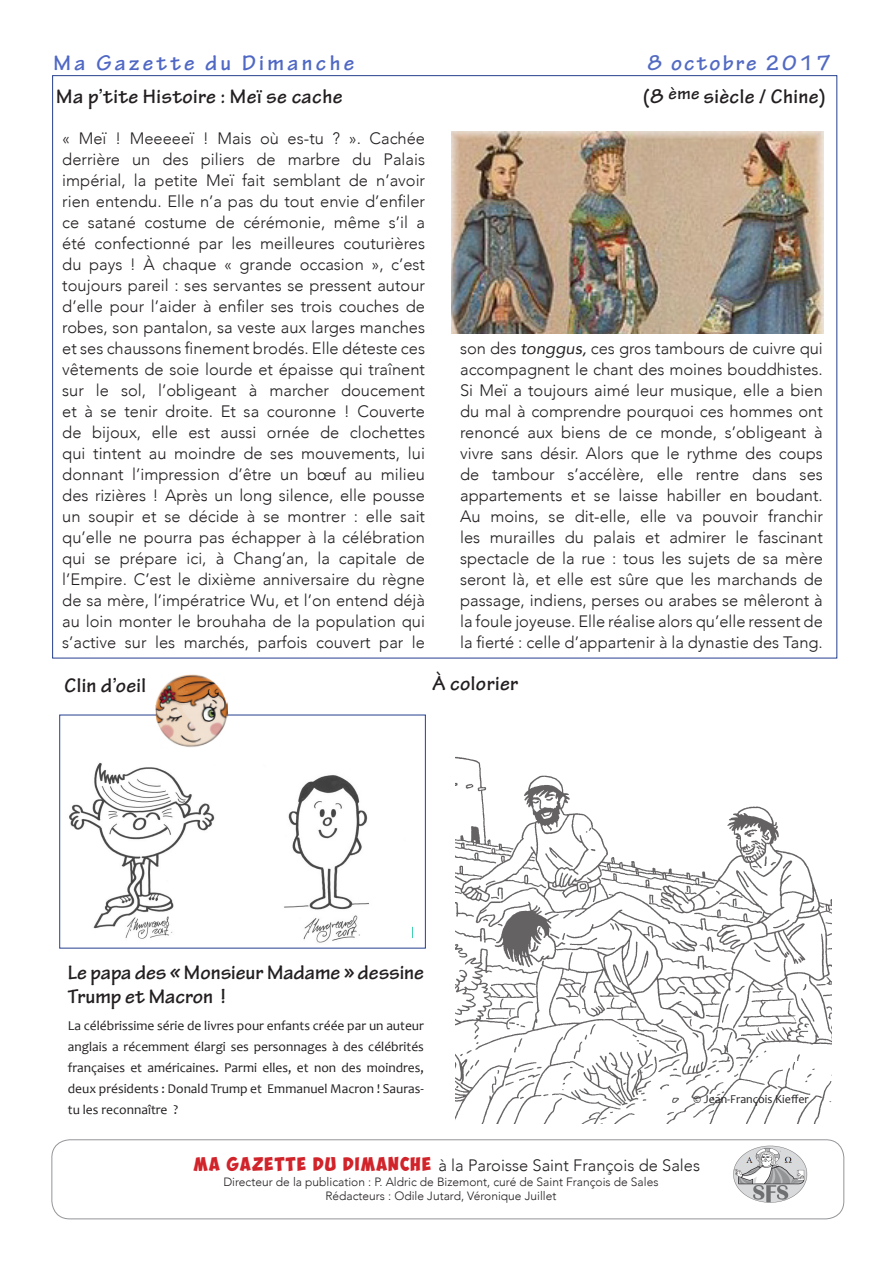
<style>
.page{position:relative;width:893px;height:1263px;background:#fff}
.page>*{position:absolute;margin:0;border:0;box-sizing:border-box;transform-origin:0 0}
.t1{font:700 22.5px "Tekton Pro";letter-spacing:.15em;color:#4f68c4}
.t2{font:700 22.5px "Tekton Pro";letter-spacing:.1em;color:#526ac2}
.t3{font:700 21px/24px "Tekton Pro";letter-spacing:.01em;color:#231f20}
.t4{font:300 16.5px/21px "Avenir";color:#231f20;text-align:justify}
.t5{font:13.5px/21px "Candara";color:#231f20;text-align:justify}
.t6{font:300 12px "Avenir";color:#231f20}
.t7{font:12px "Candara";color:#231f20}
.s1{font-weight:400;font-style:italic}
.s2{font-family:"Obelix Pro";font-weight:400;font-size:13.5px;color:#d1232a}
</style>
<div class="page">
<img style="left:451px;top:131px;width:372px;height:202px">
<img style="left:456px;top:756px;width:375px;height:367px">
<div style="left:52px;top:1139px;width:792px;height:80px;border:1px solid #939598;border-radius:18px"></div>
<img style="left:733px;top:1145px;width:75px;height:58px">
<img style="left:284px;top:775px;width:85px;height:168px">
<img style="left:69px;top:762px;width:146px;height:177px">
<div style="left:59px;top:715px;width:367px;height:233px;border:1px solid #253f8e"></div>
<img style="left:154px;top:674px;width:76px;height:73px">
<p class="t1" style="left:54px;top:50px;width:302px">Ma Gazette du Dimanche</p>
<p class="t2" style="left:648px;top:50px;width:185px">8 octobre 2017</p>
<p class="t3" style="left:56px;top:85px;width:288px">Ma p’tite Histoire : Meï se cache</p>
<p class="t3" style="left:643px;top:85px;width:185px">(8 <sup>ème</sup> siècle / Chine)</p>
<p class="t4" style="left:62px;top:127px;width:364px">« Meï ! Meeeeeï ! Mais où es-tu ? ». Cachée derrière un des piliers de marbre du Palais impérial, la petite Meï fait semblant de n’avoir rien entendu. Elle n’a pas du tout envie d’enfiler ce satané costume de cérémonie, même s’il a été confectionné par les meilleures couturières du pays ! À chaque « grande occasion », c’est toujours pareil : ses servantes se pressent autour d’elle pour l’aider à enfiler ses trois couches de robes, son pantalon, sa veste aux larges manches et ses chaussons finement brodés. Elle déteste ces vêtements de soie lourde et épaisse qui traînent sur le sol, l’obligeant à marcher doucement et à se tenir droite. Et sa couronne ! Couverte de bijoux, elle est aussi ornée de clochettes qui tintent au moindre de ses mouvements, lui donnant l’impression d’être un bœuf au milieu des rizières ! Après un long silence, elle pousse un soupir et se décide à se montrer : elle sait qu’elle ne pourra pas échapper à la célébration qui se prépare ici, à Chang’an, la capitale de l’Empire. C’est le dixième anniversaire du règne</p>
<p class="t4" style="left:62px;top:589px;width:364px">de sa mère, l’impératrice Wu, et l’on entend déjà au loin monter le brouhaha de la population qui s’active sur les marchés, parfois couvert par le</p>
<p class="t4" style="left:460px;top:337px;width:364px">son des <span class="s1">tonggus,</span> ces gros tambours de cuivre qui accompagnent le chant des moines bouddhistes.<br>Si Meï a toujours aimé leur musique, elle a bien du mal à comprendre pourquoi ces hommes ont renoncé aux biens de ce monde, s’obligeant à vivre sans désir. Alors que le rythme des coups de tambour s’accélère, elle rentre dans ses appartements et se laisse habiller en boudant.<br>Au moins, se dit-elle, elle va pouvoir franchir les murailles du palais et admirer le fascinant spectacle de la rue : tous les sujets de sa mère seront là, et elle est sûre que les marchands de passage, indiens, perses ou arabes se mêleront à la foule joyeuse. Elle réalise alors qu’elle ressent de la fierté : celle d’appartenir à la dynastie des Tang.</p>
<p class="t3" style="left:65px;top:674px;width:83px">Clin d’oeil</p>
<p class="t3" style="left:432px;top:672px;width:87px">À colorier</p>
<p class="t3" style="left:68px;top:961px;width:358px">Le papa des « Monsieur Madame » dessine<br>Trump et Macron !</p>
<p class="t5" style="left:68px;top:1015px;width:358px">La célébrissime série de livres pour enfants créée par un auteur anglais a récemment élargi ses personnages à des célébrités françaises et américaines. Parmi elles, et non des moindres, deux présidents : Donald Trump et Emmanuel Macron ! Sauras&shy;tu les reconnaître ?</p>
<p class="t7" style="left:693px;top:1091px;width:117px">© Jean-François Kieffer</p>
<p class="t4" style="left:194px;top:1155px;width:508px"><span class="s2">Ma GaZETTE DU DIMANCHE</span> à la Paroisse Saint François de Sales</p>
<p class="t6" style="left:223px;top:1174px;width:437px">Directeur de la publication : P. Aldric de Bizemont, curé de Saint François de Sales</p>
<p class="t6" style="left:325px;top:1189px;width:233px">Rédacteurs : Odile Jutard, Véronique Juillet</p>
</div>
